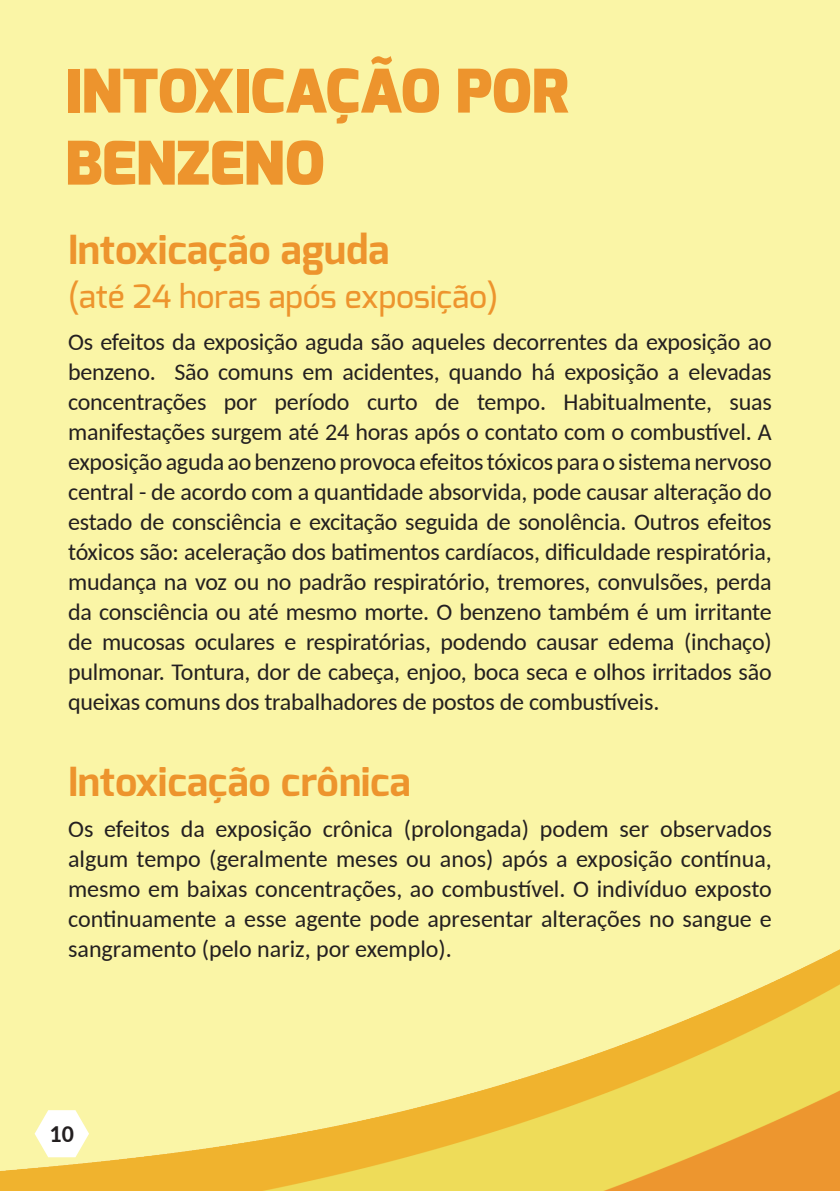
<style>
.page{position:relative;width:840px;height:1191px;background:#fff}
.page>*{position:absolute;margin:0;border:0;box-sizing:border-box;transform-origin:0 0}
.t1{font:900 60px/72px "Exo";color:#ed942d}
.t2{font:700 40px "Exo";color:#ed942d}
.t3{font:500 32px "Exo";color:#ed942d}
.t4{font:24px/30px "Carlito";letter-spacing:-.01em;color:#231f20;text-align:justify}
.t5{font:700 24px "Carlito";color:#231f20}
</style>
<div class="page">
<img style="left:0;top:0;width:839px;height:1191px">
<svg style="left:35px;top:1110px;width:54px;height:47px"></svg>
<p class="t1" style="left:65px;top:56px;width:504px">INTOXICAÇÃO POR<br>BENZENO</p>
<p class="t2" style="left:68px;top:224px;width:322px">Intoxicação aguda</p>
<p class="t3" style="left:68px;top:276px;width:431px">(até 24 horas após exposição)</p>
<p class="t4" style="left:68px;top:325px;width:704px">Os efeitos da exposição aguda são aqueles decorrentes da exposição ao benzeno. São comuns em acidentes, quando há exposição a elevadas concentrações por período curto de tempo. Habitualmente, suas manifestações surgem até 24 horas após o contato com o combustível. A exposição aguda ao benzeno provoca efeitos tóxicos para o sistema nervoso central - de acordo com a quantidade absorvida, pode causar alteração do estado de consciência e excitação seguida de sonolência. Outros efeitos tóxicos são: aceleração dos batimentos cardíacos, dificuldade respiratória, mudança na voz ou no padrão respiratório, tremores, convulsões, perda da consciência ou até mesmo morte. O benzeno também é um irritante de mucosas oculares e respiratórias, podendo causar edema (inchaço) pulmonar. Tontura, dor de cabeça, enjoo, boca seca e olhos irritados são queixas comuns dos trabalhadores de postos de combustíveis.</p>
<p class="t2" style="left:68px;top:755px;width:344px">Intoxicação crônica</p>
<p class="t4" style="left:68px;top:813px;width:705px">Os efeitos da exposição crônica (prolongada) podem ser observados algum tempo (geralmente meses ou anos) após a exposição contínua, mesmo em baixas concentrações, ao combustível. O indivíduo exposto continuamente a esse agente pode apresentar alterações no sangue e sangramento (pelo nariz, por exemplo).</p>
<p class="t5" style="left:50px;top:1117px;width:26px">10</p>
</div>
